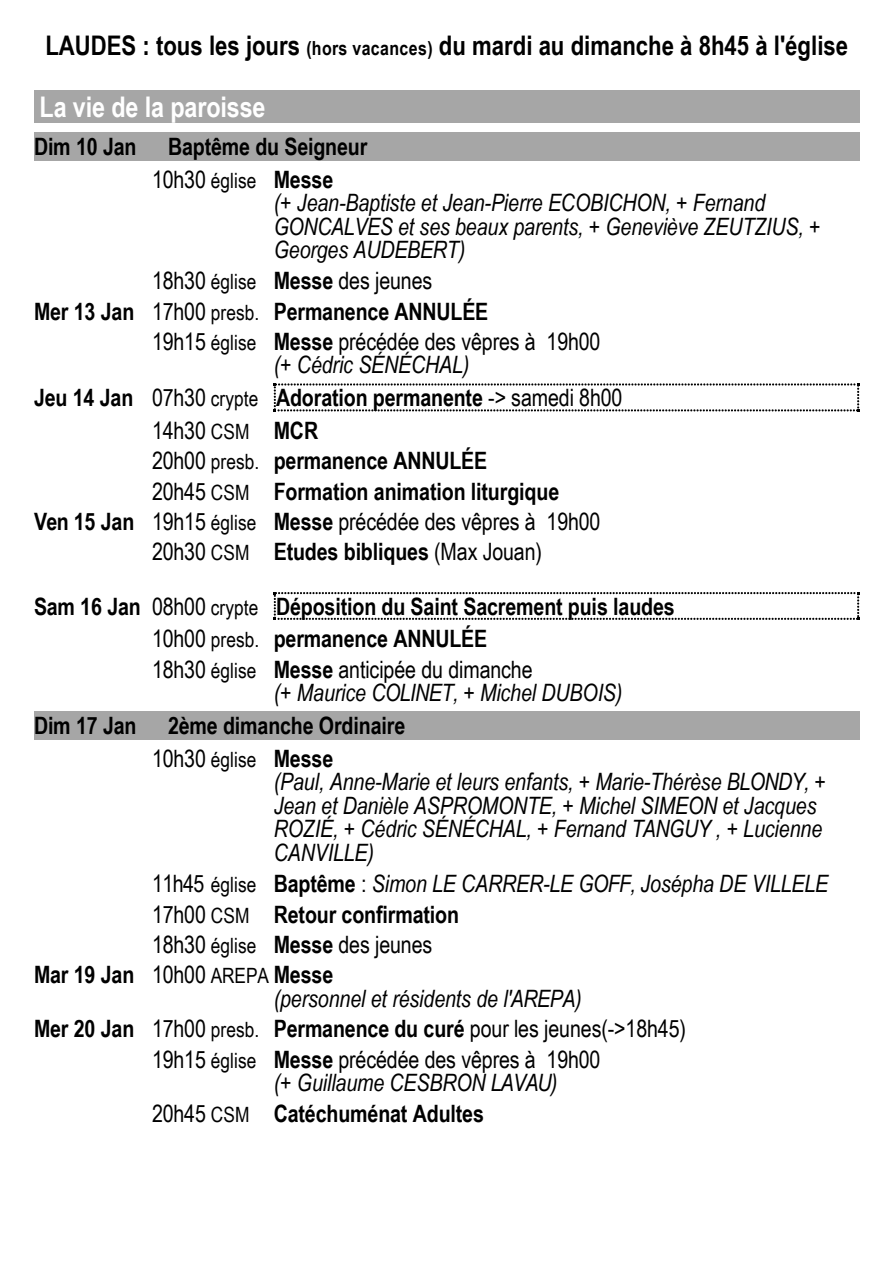
<style>
.page{position:relative;width:893px;height:1263px;background:#fff}
.page>*{position:absolute;margin:0;border:0;box-sizing:border-box;transform-origin:0 0}
.t1{font:700 28.5px "Arial Narrow";letter-spacing:-.005em;color:#fff}
.t2{font:700 27px "Arial Narrow";color:#000}
.t3{font:italic 24px/23.7px "Arial Narrow";letter-spacing:-.005em;color:#000}
.t4{font:700 24px/32.5px "Arial Narrow";letter-spacing:-.005em;color:#000}
.t5{font:24px "Arial Narrow";letter-spacing:-.005em;color:#000}
.t6{font:21px "Arial Narrow";letter-spacing:.005em;color:#000}
.s1{font-size:19.5px}
.s2{font-size:24px}
.s3{font-weight:700;font-size:24px}
.s4{font-size:21px}
.s5{font-weight:700}
.s6{font-weight:400}
.s7{font-weight:400;font-size:21px}
.s8{font-style:normal}
.s9{font-style:normal;font-size:21px}
.s10{font-weight:700;font-style:normal}
</style>
<div class="page">
<div style="left:34px;top:90px;width:825px;height:33px;background:#a6a6a6"></div>
<div style="left:34px;top:132px;width:112px;height:29px;background:#a6a6a6"></div>
<div style="left:146px;top:132px;width:713px;height:29px;background:#a6a6a6"></div>
<svg style="left:274px;top:383px;width:585px;height:28px"></svg>
<svg style="left:274px;top:592px;width:585px;height:28px"></svg>
<div style="left:34px;top:711px;width:112px;height:29px;background:#a6a6a6"></div>
<div style="left:146px;top:711px;width:713px;height:29px;background:#a6a6a6"></div>
<p class="t2" style="left:45px;top:36px;width:804px">LAUDES : tous les jours <span class="s1">(hors vacances)</span> du mardi au dimanche à 8h45 à l'église</p>
<p class="t1" style="left:40px;top:96px;width:227px">La vie de la paroisse</p>
<p class="t4" style="left:34px;top:133px;width:104px">Dim 10 Jan</p>
<p class="t4" style="left:168px;top:133px;width:201px">Baptême du Seigneur</p>
<p class="t6" style="left:152px;top:173px;width:183px"><span class="s2">10h30</span> église <span class="s3">Messe</span></p>
<p class="t3" style="left:274px;top:193px;width:548px">(+ Jean-Baptiste et Jean-Pierre ECOBICHON, + Fernand<br>GONCALVES et ses beaux parents, + Geneviève ZEUTZIUS, +<br>Georges AUDEBERT)</p>
<p class="t5" style="left:152px;top:272px;width:282px">18h30 <span class="s4">église</span> <span class="s5">Messe</span> des jeunes</p>
<p class="t4" style="left:34px;top:297px;width:456px">Mer 13 Jan <span class="s6">17h00</span> <span class="s7">presb.</span> Permanence ANNULÉE</p>
<p class="t5" style="left:152px;top:332px;width:450px">19h15 <span class="s4">église</span> <span class="s5">Messe</span> précédée des vêpres à 19h00</p>
<p class="t3" style="left:274px;top:355px;width:197px">(+ Cédric SÉNÉCHAL)</p>
<p class="t4" style="left:34px;top:384px;width:590px">Jeu 14 Jan <span class="s6">07h30</span> <span class="s7">crypte</span> Adoration permanente <span class="s6">-&gt; samedi 8h00</span></p>
<p class="t5" style="left:152px;top:421px;width:168px">14h30 <span class="s4">CSM</span> <span class="s5">MCR</span></p>
<p class="t4" style="left:152px;top:447px;width:337px"><span class="s6">20h00</span> <span class="s7">presb.</span> permanence ANNULÉE</p>
<p class="t4" style="left:152px;top:477px;width:409px"><span class="s6">20h45</span> <span class="s7">CSM</span> Formation animation liturgique</p>
<p class="t5" style="left:34px;top:512px;width:568px"><span class="s5">Ven 15 Jan</span> 19h15 <span class="s4">église</span> <span class="s5">Messe</span> précédée des vêpres à 19h00</p>
<p class="t5" style="left:152px;top:543px;width:391px">20h30 <span class="s4">CSM</span> <span class="s5">Etudes bibliques</span> (Max Jouan)</p>
<p class="t4" style="left:152px;top:592px;width:524px;text-indent:-118px">Sam 16 Jan <span class="s6">08h00</span> <span class="s7">crypte</span> Déposition du Saint Sacrement puis laudes<br><span class="s6">10h00</span> <span class="s7">presb.</span> permanence ANNULÉE</p>
<p class="t3" style="left:274px;top:660px;width:350px;line-height:23.2px;text-indent:-122px"><span class="s8">18h30</span> <span class="s9">église</span> <span class="s10">Messe</span> <span class="s8">anticipée du dimanche<br></span>(+ Maurice COLINET, + Michel DUBOIS)</p>
<p class="t4" style="left:34px;top:712px;width:104px">Dim 17 Jan</p>
<p class="t4" style="left:168px;top:712px;width:239px">2ème dimanche Ordinaire</p>
<p class="t6" style="left:152px;top:752px;width:183px"><span class="s2">10h30</span> église <span class="s3">Messe</span></p>
<p class="t3" style="left:274px;top:772px;width:553px">(Paul, Anne-Marie et leurs enfants, + Marie-Thérèse BLONDY, + Jean et Danièle ASPROMONTE, + Michel SIMEON et Jacques ROZIÉ, + Cédric SÉNÉCHAL, + Fernand TANGUY , + Lucienne CANVILLE)</p>
<p class="t3" style="left:152px;top:874px;width:678px"><span class="s8">11h45</span> <span class="s9">église</span> <span class="s10">Baptême</span> <span class="s8">:</span> Simon LE CARRER-LE GOFF, Josépha DE VILLELE</p>
<p class="t4" style="left:152px;top:900px;width:309px"><span class="s6">17h00</span> <span class="s7">CSM</span> Retour confirmation</p>
<p class="t5" style="left:152px;top:935px;width:282px">18h30 <span class="s4">église</span> <span class="s5">Messe</span> des jeunes</p>
<p class="t4" style="left:34px;top:961px;width:301px">Mar 19 Jan <span class="s6">10h00</span> <span class="s7">AREPA</span> Messe</p>
<p class="t3" style="left:274px;top:988px;width:309px">(personnel et résidents de l'AREPA)</p>
<p class="t5" style="left:34px;top:1020px;width:653px"><span class="s5">Mer 20 Jan</span> 17h00 <span class="s4">presb.</span> <span class="s5">Permanence du curé</span> pour les jeunes(-&gt;18h45)</p>
<p class="t5" style="left:152px;top:1050px;width:450px">19h15 <span class="s4">église</span> <span class="s5">Messe</span> précédée des vêpres à 19h00</p>
<p class="t3" style="left:152px;top:1069px;width:407px;line-height:30.6px;text-indent:122px">(+ Guillaume CESBRON LAVAU)<br><span class="s8">20h45</span> <span class="s9">CSM</span> <span class="s10">Catéchuménat Adultes</span></p>
</div>
